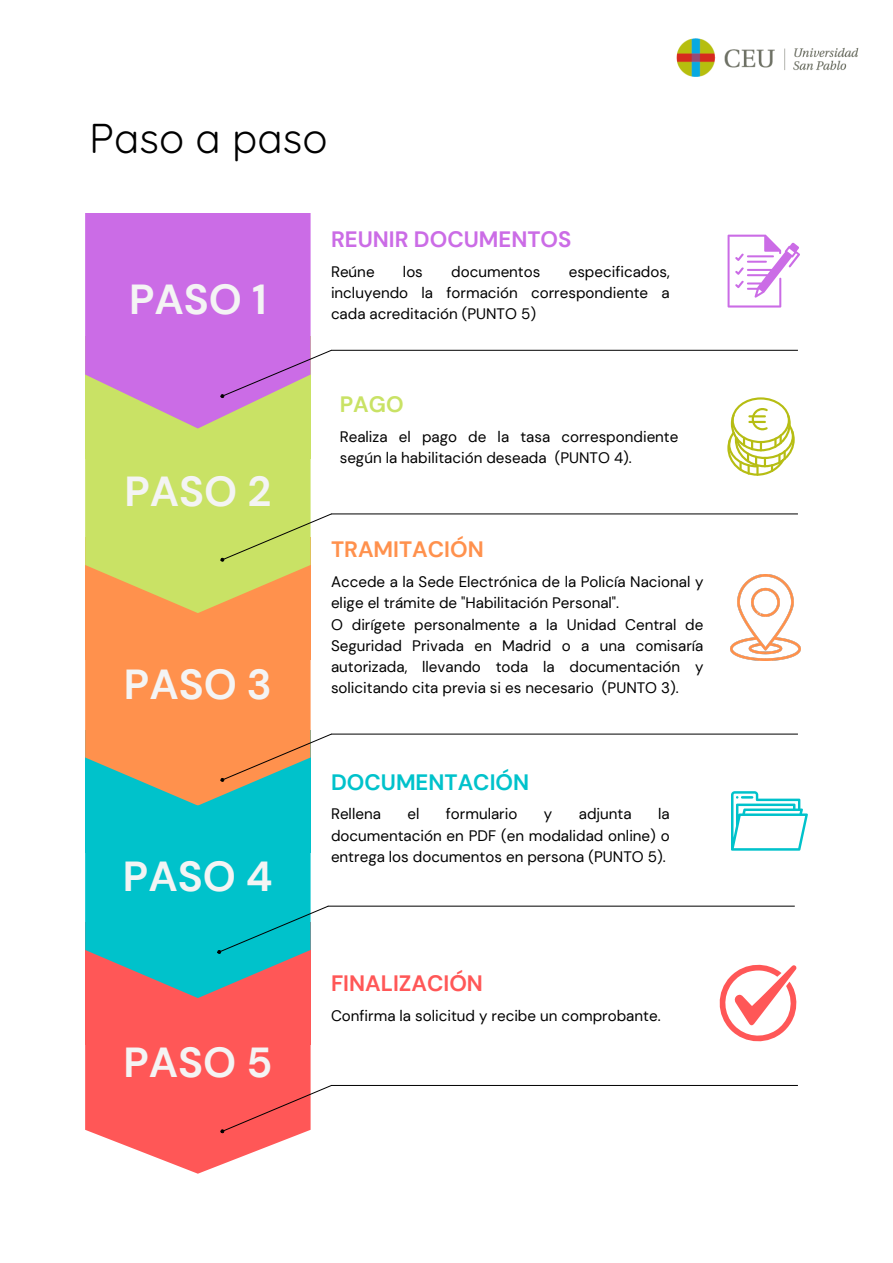
<style>
.page{position:relative;width:893px;height:1263px;background:#fff}
.page>*{position:absolute;margin:0;border:0;box-sizing:border-box;transform-origin:0 0}
.t1{font:700 41.92px "DM Sans";color:#f4f4f4}
.t2{font:41.7px "Quicksand";color:#000}
.t3{font:700 22.27px "DM Sans";color:#cb6ce6}
.t4{font:700 22.27px "DM Sans";color:#00c2cb}
.t5{font:700 22.27px "DM Sans";color:#ff5757}
.t6{font:700 22.27px "DM Sans";color:#ff914d}
.t7{font:700 22.27px "DM Sans";color:#c9e265}
.t8{font:15.15px/21.1px "DM Sans";color:#000;text-align:justify}
</style>
<div class="page">
<svg style="left:85px;top:213px;width:225px;height:208px;background:#ca77da"></svg>
<svg style="left:219px;top:349px;width:114px;height:50px"></svg>
<hr style="left:331px;top:350px;width:467px;height:1px;background:#000">
<hr style="left:331px;top:513px;width:467px;height:1px;background:#000">
<hr style="left:331px;top:734px;width:467px;height:1px;background:#000">
<hr style="left:328px;top:906px;width:467px;height:1px;background:#000">
<svg style="left:85px;top:421px;width:248px;height:753px;background:#b8ac86"></svg>
<hr style="left:331px;top:1085px;width:467px;height:1px;background:#000">
<svg style="left:727px;top:235px;width:73px;height:73px"></svg>
<svg style="left:727px;top:397px;width:67px;height:78px"></svg>
<img style="left:730px;top:574px;width:70px;height:86px">
<svg style="left:731px;top:791px;width:77px;height:60px"></svg>
<svg style="left:719px;top:964px;width:78px;height:78px"></svg>
<img style="left:676px;top:38px;width:183px;height:39px">
<h1 class="t2" style="left:89px;top:111px;width:240px">Paso a paso</h1>
<p class="t1" style="left:129px;top:272px;width:139px">PASO 1</p>
<p class="t1" style="left:124px;top:465px;width:148px">PASO 2</p>
<h3 class="t1" style="left:124px;top:657px;width:149px">PASO 3</h3>
<h1 class="t1" style="left:123px;top:850px;width:151px">PASO 4</h1>
<p class="t1" style="left:123px;top:1035px;width:150px">PASO 5</p>
<h3 class="t3" style="left:331px;top:225px;width:242px">REUNIR DOCUMENTOS</h3>
<p class="t8" style="left:331px;top:261px;width:45px">Reúne</p>
<p class="t8" style="left:403px;top:261px;width:21px">los</p>
<p class="t8" style="left:451px;top:261px;width:91px">documentos</p>
<p class="t8" style="left:331px;top:261px;width:340px;text-indent:238px">especificados, incluyendo la formación correspondiente a cada acreditación (PUNTO 5)</p>
<p class="t7" style="left:340px;top:390px;width:65px">PAGO</p>
<p class="t8" style="left:340px;top:426px;width:340px">Realiza el pago de la tasa correspondiente según la habilitación deseada (PUNTO 4).</p>
<h2 class="t6" style="left:331px;top:535px;width:154px">TRAMITACIÓN</h2>
<h1 class="t8" style="left:331px;top:571px;width:374px">Accede a la Sede Electrónica de la Policía Nacional y elige el trámite de "Habilitación Personal".</h1>
<h3 class="t8" style="left:331px;top:614px;width:374px">O dirígete personalmente a la Unidad Central de Seguridad Privada en Madrid o a una comisaría autorizada, llevando toda la documentación y solicitando cita previa si es necesario (PUNTO 3).</h3>
<h1 class="t4" style="left:331px;top:768px;width:200px">DOCUMENTACIÓN</h1>
<h3 class="t8" style="left:331px;top:804px;width:51px">Rellena</h3>
<h3 class="t8" style="left:407px;top:804px;width:13px">el</h3>
<h3 class="t8" style="left:446px;top:804px;width:73px">formulario</h3>
<h3 class="t8" style="left:544px;top:804px;width:10px">y</h3>
<h3 class="t8" style="left:579px;top:804px;width:54px">adjunta</h3>
<h3 class="t8" style="left:331px;top:804px;width:340px;text-indent:327px">la documentación en PDF (en modalidad online) o entrega los documentos en persona (PUNTO 5).</h3>
<p class="t5" style="left:331px;top:969px;width:153px">FINALIZACIÓN</p>
<p class="t8" style="left:331px;top:1005px;width:331px">Confirma la solicitud y recibe un comprobante.</p>
</div>
